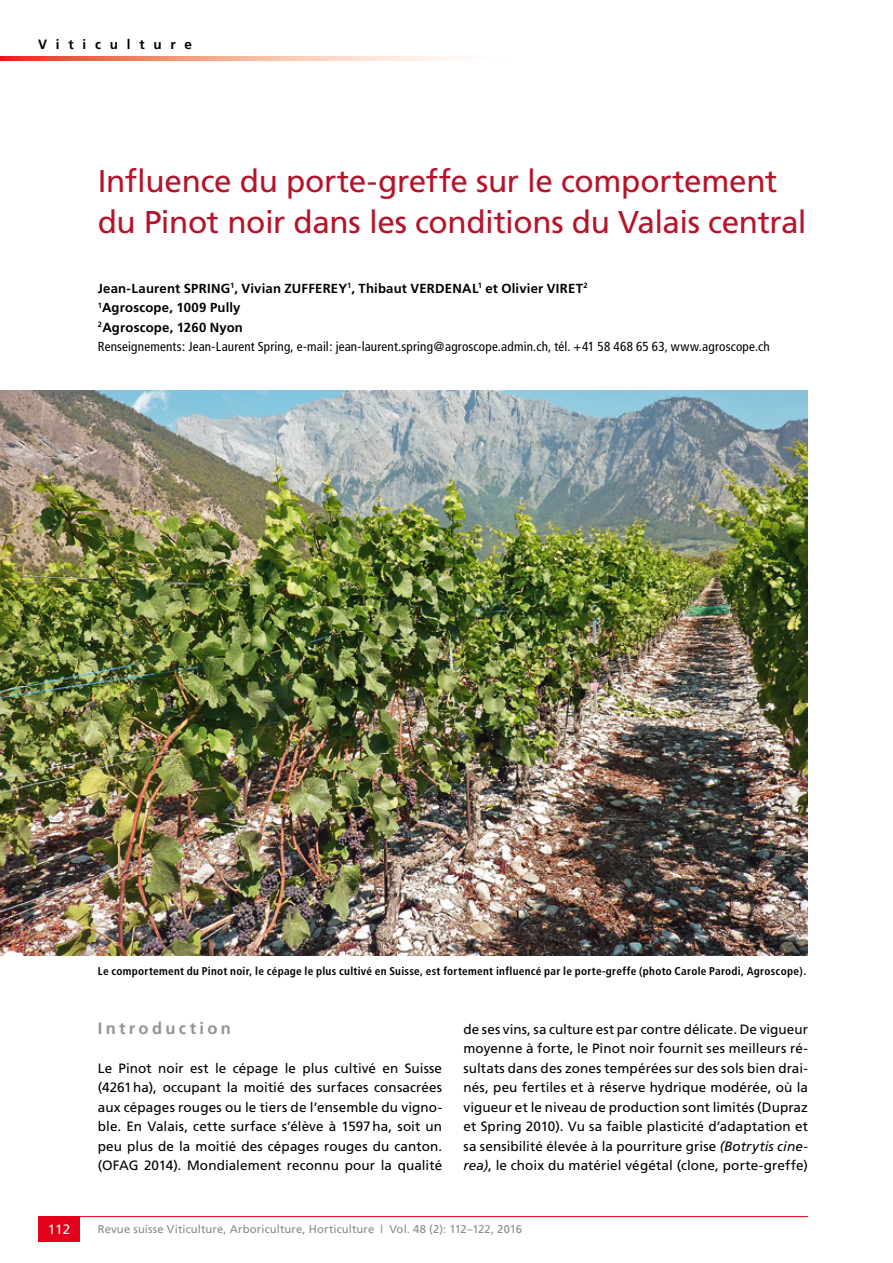
<style>
.page{position:relative;width:893px;height:1263px;background:#fff}
.page>*{position:absolute;margin:0;border:0;box-sizing:border-box;transform-origin:0 0}
.t1{font:31.5px/40.5px "Frutiger";letter-spacing:-.01em;color:#b5152b}
.t2{font:700 16.5px "Frutiger";letter-spacing:.2em;color:#929395}
.t3{font:13.5px/19.5px "Frutiger";letter-spacing:.005em;color:#000;text-align:justify}
.t4{font:700 13.5px "Frutiger";letter-spacing:.65em;color:#000}
.t5{font:13.5px "Frutiger";color:#fff}
.t6{font:condensed 13.2px/19.5px "Frutiger";letter-spacing:.015em;color:#000}
.t7{font:700 condensed 11.25px "Frutiger";letter-spacing:.025em;color:#000}
.t8{font:11.25px "Frutiger";letter-spacing:.015em;color:#87888a}
.s1{font-weight:700;font-stretch:normal}
.s2{font-style:italic}
</style>
<div class="page">
<hr style="left:38px;top:1216px;width:770px;height:1px;background:#e2001a">
<div style="left:38px;top:1216px;width:42px;height:26px;background:#e2001a"></div>
<img style="left:0;top:390px;width:808px;height:566px">
<svg style="left:0;top:56px;width:451px;height:5px;background:#f3a48f"></svg>
<p class="t4" style="left:38px;top:36px;width:156px">Viticulture</p>
<h1 class="t1" style="left:98px;top:161px;width:710px">Influence du porte-greffe sur le comportement du Pinot noir dans les conditions du Valais central</h1>
<p class="t6" style="left:98px;top:278px;width:673px"><span class="s1">Jean-Laurent SPRING</span><sup>1</sup><span class="s1">, Vivian ZUFFEREY</span><sup>1</sup><span class="s1">, Thibaut VERDENAL</span><sup>1</sup> <span class="s1">et Olivier VIRET</span><sup>2<br>1</sup><span class="s1">Agroscope, 1009 Pully<br></span><sup>2</sup><span class="s1">Agroscope, 1260 Nyon<br></span>Renseignements: Jean-Laurent Spring, e-mail: jean-laurent.spring@agroscope.admin.ch, tél. +41 58 468 65 63, www.agroscope.ch</p>
<p class="t7" style="left:98px;top:964px;width:710px">Le comportement du Pinot noir, le cépage le plus cultivé en Suisse, est fortement influencé par le porte-greffe (photo Carole Parodi, Agroscope).</p>
<p class="t2" style="left:98px;top:1018px;width:135px">Introduction</p>
<p class="t3" style="left:98px;top:1058px;width:346px">Le Pinot noir est le cépage le plus cultivé en Suisse (4261ha), occupant la moitié des surfaces consacrées aux cépages rouges ou le tiers de l’ensemble du vigno&shy;ble. En Valais, cette surface s’élève à 1597ha, soit un peu plus de la moitié des cépages rouges du canton. (OFAG 2014). Mondialement reconnu pour la qualité</p>
<p class="t3" style="left:463px;top:1019px;width:346px">de ses vins, sa culture est par contre délicate. De vigueur moyenne à forte, le Pinot noir fournit ses meilleurs ré&shy;sultats dans des zones tempérées sur des sols bien drai&shy;nés, peu fertiles et à réserve hydrique modérée, où la vigueur et le niveau de production sont limités (Dupraz et Spring 2010). Vu sa faible plasticité d’adaptation et sa sensibilité élevée à la pourriture grise <span class="s2">(Botrytis cine&shy;rea)</span>, le choix du matériel végétal (clone, porte-greffe)</p>
<p class="t5" style="left:48px;top:1221px;width:24px">112</p>
<p class="t8" style="left:98px;top:1223px;width:426px">Revue suisse Viticulture, Arboriculture, Horticulture | Vol. 48 (2): 112–122, 2016</p>
</div>
